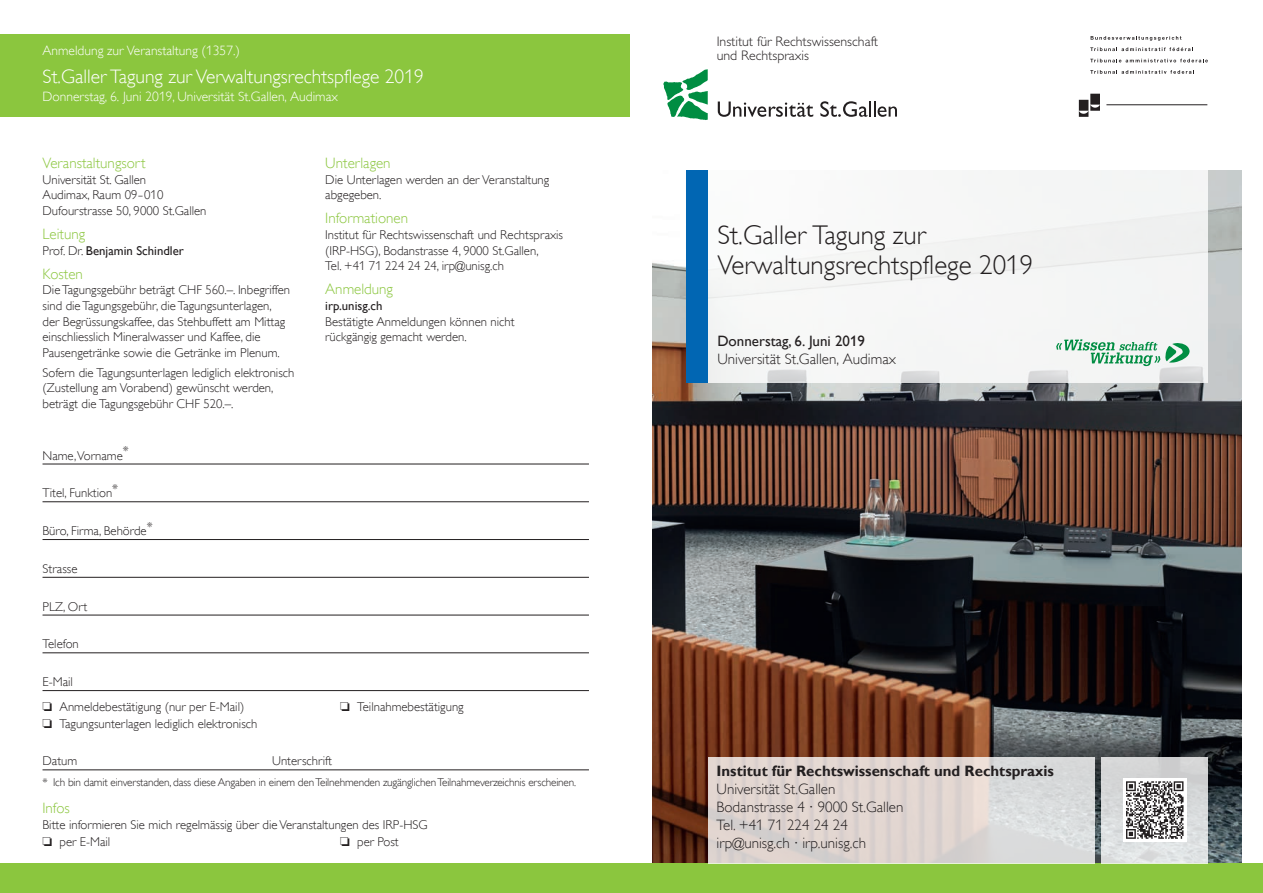
<style>
.page{position:relative;width:1263px;height:893px;background:#fff}
.page>*{position:absolute;margin:0;border:0;box-sizing:border-box;transform-origin:0 0}
.t1{font:300 27px/30px "Gill Alt One";color:#231f20}
.t2{font:300 19.5px "Gill Alt One";color:#fff}
.t3{font:300 15px/18px "Gill Alt One";color:#231f20}
.t4{font:300 15px "Gill Alt One";color:#8bc63e}
.t5{font:700 15px "Gill Alt One";color:#231f20}
.t6{font:15px "Gill Alt One";color:#231f20}
.t7{font:300 13.8px/14.5px "Gill Alt One";color:#231f20}
.t8{font:300 13.5px "Gill Alt One";color:#fff}
.t9{font:300 12.75px/15.6px "Gill Alt One";color:#231f20}
.t10{font:12.75px "Gill Alt One";color:#231f20}
.t11{font:300 11.25px "Gill Alt One";letter-spacing:-.015em;color:#231f20}
.s1{font-weight:300}
</style>
<div class="page">
<img style="left:653px;top:170px;width:589px;height:693px">
<div style="left:708px;top:170px;width:500px;height:213px;background:#f5f6f5"></div>
<svg style="left:1056px;top:339px;width:133px;height:27px"></svg>
<div style="left:0;top:863px;width:1263px;height:30px;background:#8bc63e"></div>
<svg style="left:663px;top:69px;width:45px;height:51px"></svg>
<svg style="left:718px;top:102px;width:95px;height:15px"></svg>
<svg style="left:820px;top:101px;width:77px;height:16px"></svg>
<svg style="left:708px;top:757px;width:386px;height:106px;background:#ddd6d3"></svg>
<div style="left:1101px;top:757px;width:107px;height:106px;background:linear-gradient(to bottom,#cfd0d1,#e1e5e6)"></div>
<hr style="left:43px;top:464px;width:546px;height:1px;background:#231f20">
<hr style="left:43px;top:501px;width:546px;height:1px;background:#231f20">
<hr style="left:43px;top:539px;width:546px;height:1px;background:#231f20">
<hr style="left:43px;top:577px;width:546px;height:1px;background:#231f20">
<hr style="left:43px;top:615px;width:546px;height:1px;background:#231f20">
<hr style="left:43px;top:653px;width:546px;height:1px;background:#231f20">
<hr style="left:43px;top:690px;width:546px;height:1px;background:#231f20">
<hr style="left:43px;top:770px;width:546px;height:1px;background:#231f20">
<div style="left:0;top:34px;width:629px;height:83px;background:#8bc63e"></div>
<div style="left:687px;top:170px;width:21px;height:213px;background:#0166b3"></div>
<div style="left:1123px;top:778px;width:64px;height:64px;background:#fff"></div>
<svg style="left:1126px;top:781px;width:57px;height:58px"></svg>
<svg style="left:1079px;top:94px;width:21px;height:23px"></svg>
<hr style="left:1106px;top:105px;width:101px;height:1px;background:#231f20">
<svg style="left:1090px;top:36px;width:91px;height:5px"></svg>
<svg style="left:1090px;top:47px;width:103px;height:4px"></svg>
<svg style="left:1090px;top:59px;width:118px;height:3px"></svg>
<svg style="left:1090px;top:70px;width:104px;height:4px"></svg>
<p class="t8" style="left:43px;top:43px;width:199px">Anmeldung zur Veranstaltung (1357.)</p>
<h2 class="t2" style="left:43px;top:65px;width:383px">St.Galler Tagung zur Verwaltungsrechtspflege 2019</h2>
<p class="t8" style="left:43px;top:89px;width:297px">Donnerstag, 6. Juni 2019, Universität St.Gallen, Audimax</p>
<p class="t4" style="left:43px;top:154px;width:105px">Veranstaltungsort</p>
<p class="t9" style="left:43px;top:172px;width:166px">Universität St. Gallen<br>Audimax, Raum 09-010<br>Dufourstrasse 50, 9000 St.Gallen</p>
<p class="t4" style="left:43px;top:225px;width:44px">Leitung</p>
<p class="t10" style="left:43px;top:243px;width:143px"><span class="s1">Prof. Dr.</span> Benjamin Schindler</p>
<p class="t4" style="left:43px;top:265px;width:42px">Kosten</p>
<p class="t9" style="left:43px;top:282px;width:249px">Die Tagungsgebühr beträgt CHF 560.–. Inbegriffen sind die Tagungsgebühr, die Tagungsunterlagen, der Begrüssungskaffee, das Stehbuffett am Mittag einschliesslich Mineralwasser und Kaffee, die Pausengetränke sowie die Getränke im Plenum.</p>
<p class="t9" style="left:43px;top:364px;width:253px">Sofern die Tagungsunterlagen lediglich elektronisch (Zustellung am Vorabend) gewünscht werden, beträgt die Tagungsgebühr CHF 520.–.</p>
<p class="t4" style="left:325px;top:154px;width:67px">Unterlagen</p>
<p class="t9" style="left:325px;top:172px;width:225px">Die Unterlagen werden an der Veranstaltung abgegeben.</p>
<p class="t4" style="left:325px;top:210px;width:84px">Informationen</p>
<p class="t9" style="left:325px;top:227px;width:239px">Institut für Rechtswissenschaft und Rechtspraxis (IRP-HSG), Bodanstrasse 4, 9000 St.Gallen,<br>Tel. +41 71 224 24 24, irp@unisg.ch</p>
<p class="t4" style="left:325px;top:281px;width:69px">Anmeldung</p>
<p class="t10" style="left:325px;top:298px;width:59px">irp.unisg.ch</p>
<p class="t9" style="left:325px;top:313px;width:191px">Bestätigte Anmeldungen können nicht rückgängig gemacht werden.</p>
<p class="t9" style="left:43px;top:447px;width:88px">Name,Vorname*</p>
<p class="t9" style="left:43px;top:485px;width:77px">Titel, Funktion*</p>
<p class="t9" style="left:43px;top:523px;width:112px">Büro, Firma, Behörde*</p>
<p class="t9" style="left:43px;top:561px;width:36px">Strasse</p>
<p class="t9" style="left:43px;top:598px;width:46px">PLZ, Ort</p>
<p class="t9" style="left:43px;top:636px;width:38px">Telefon</p>
<p class="t9" style="left:43px;top:674px;width:32px">E-Mail</p>
<p class="t9" style="left:43px;top:699px;width:203px">□ Anmeldebestätigung (nur per E-Mail)</p>
<p class="t9" style="left:340px;top:699px;width:125px">□ Teilnahmebestätigung</p>
<p class="t9" style="left:43px;top:715px;width:216px">□ Tagungsunterlagen lediglich elektronisch</p>
<p class="t9" style="left:43px;top:753px;width:36px">Datum</p>
<p class="t9" style="left:272px;top:753px;width:61px">Unterschrift</p>
<p class="t11" style="left:43px;top:776px;width:535px">* Ich bin damit einverstanden, dass diese Angaben in einem den Teilnehmenden zugänglichen Teilnahmeverzeichnis erscheinen.</p>
<p class="t4" style="left:43px;top:799px;width:29px">Infos</p>
<p class="t9" style="left:43px;top:817px;width:387px">Bitte informieren Sie mich regelmässig über die Veranstaltungen des IRP-HSG</p>
<p class="t9" style="left:43px;top:833px;width:69px">□ per E-Mail</p>
<p class="t9" style="left:340px;top:833px;width:60px">□ per Post</p>
<p class="t7" style="left:717px;top:34px;width:163px">Institut für Rechtswissenschaft und Rechtspraxis</p>
<h1 class="t1" style="left:717px;top:220px;width:317px">St.Galler Tagung zur<br>Verwaltungsrechtspflege 2019</h1>
<p class="t6" style="left:717px;top:332px;width:149px">Donnerstag, 6. Juni 2019</p>
<p class="t3" style="left:717px;top:349px;width:180px">Universität St.Gallen, Audimax</p>
<p class="t5" style="left:716px;top:762px;width:339px">Institut für Rechtswissenschaft und Rechtspraxis</p>
<p class="t3" style="left:716px;top:780px;width:188px">Universität St.Gallen<br>Bodanstrasse 4 · 9000 St.Gallen<br>Tel. +41 71 224 24 24 irp@unisg.ch · irp.unisg.ch</p>
</div>
